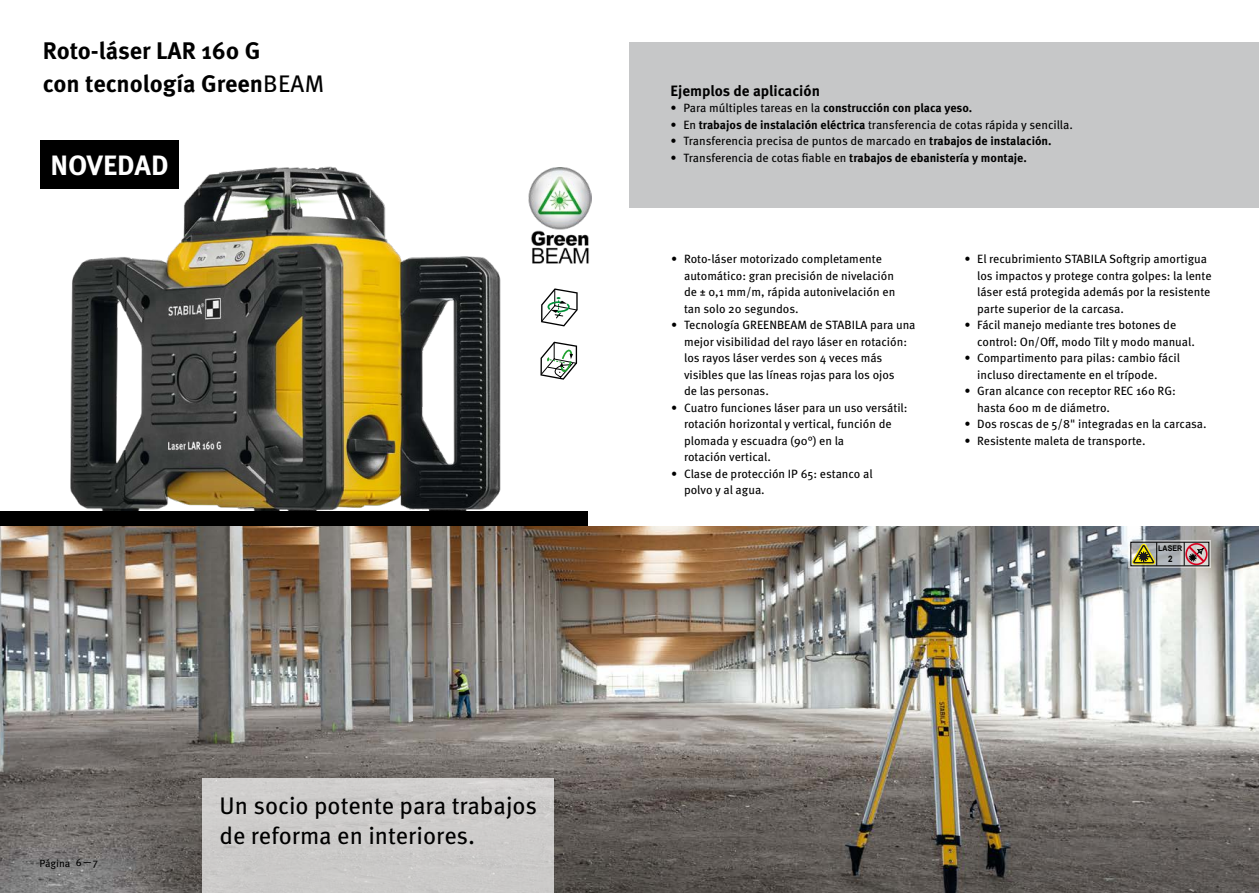
<style>
.page{position:relative;width:1259px;height:893px;background:#fff}
.page>*{position:absolute;margin:0;border:0;box-sizing:border-box;transform-origin:0 0}
.t1{font:700 28.05px "Meta Pro";color:#fff}
.t2{font:24px/30px "Meta Pro";color:#000}
.t3{font:700 24px/33px "Meta Pro";color:#000}
.t4{font:700 15px "Meta Pro";color:#000}
.t5{font:12px/16.5px "Meta Pro";color:#000}
.t6{font:700 12px "Meta Pro";letter-spacing:-.005em;color:#000}
.t7{font:10.5px "Meta Pro";color:#000}
.t8{font:700 9px "Arial";color:#000;scale:.9 1}
.t9{font:700 7.8px "Arial";letter-spacing:.01em;color:#000;scale:.9 1}
.s1{font-weight:400}
.s2{font-weight:700}
</style>
<div class="page">
<img style="left:70px;top:166px;width:431px;height:345px">
<div style="left:0;top:511px;width:588px;height:29px;background:#000"></div>
<img style="left:0;top:527px;width:1259px;height:366px">
<img style="left:528px;top:167px;width:63px;height:96px">
<div style="left:629px;top:43px;width:630px;height:165px;background:#c6c7c8"></div>
<svg style="left:541px;top:288px;width:36px;height:38px"></svg>
<svg style="left:540px;top:342px;width:37px;height:38px"></svg>
<svg style="left:1128px;top:540px;width:82px;height:28px"></svg>
<svg style="left:1128px;top:540px;width:81px;height:27px;background:#9e9083"></svg>
<div style="left:202px;top:778px;width:352px;height:115px;background:#cccbca"></div>
<div style="left:40px;top:141px;width:139px;height:48px;background:#000"></div>
<h2 class="t3" style="left:43px;top:33px;width:283px">Roto-láser LAR 160 G<br>con tecnología Green<span class="s1">BEAM</span></h2>
<h1 class="t1" style="left:50px;top:144px;width:120px">NOVEDAD</h1>
<p class="t7" style="left:76px;top:854px;width:24px">6—7</p>
<p class="t7" style="left:39px;top:855px;width:32px">Página</p>
<h2 class="t2" style="left:219px;top:789px;width:319px">Un socio potente para trabajos de reforma en interiores.</h2>
<p class="t4" style="left:670px;top:79px;width:151px">Ejemplos de aplicación</p>
<p class="t6" style="left:670px;top:99px;width:303px"><span class="s1">• Para múltiples tareas en la</span> construcción con placa yeso.</p>
<p class="t5" style="left:670px;top:116px;width:404px">• En <span class="s2">trabajos de instalación eléctrica</span> transferencia de cotas rápida y sencilla.</p>
<p class="t5" style="left:670px;top:132px;width:382px">• Transferencia precisa de puntos de marcado en <span class="s2">trabajos de instalación.</span></p>
<p class="t6" style="left:670px;top:148px;width:358px"><span class="s1">• Transferencia de cotas fiable en</span> trabajos de ebanistería y montaje.</p>
<p class="t5" style="left:684px;top:250px;width:213px;text-indent:-13px">• Roto-láser motorizado completamente automático: gran precisión de nivelación de ± 0,1 mm/m, rápida autonivelación en tan solo 20 segundos.</p>
<p class="t5" style="left:684px;top:316px;width:233px;text-indent:-13px">• Tecnología GREENBEAM de STABILA para una mejor visibilidad del rayo láser en rotación: los rayos láser verdes son 4 veces más visibles que las líneas rojas para los ojos<br>de las personas.</p>
<p class="t5" style="left:684px;top:399px;width:225px;text-indent:-13px">• Cuatro funciones láser para un uso versátil: rotación horizontal y vertical, función de plomada y escuadra (90°) en la<br>rotación vertical.</p>
<p class="t5" style="left:684px;top:465px;width:190px;text-indent:-13px">• Clase de protección IP 65: estanco al polvo y al agua.</p>
<p class="t5" style="left:977px;top:250px;width:236px;text-indent:-13px">• El recubrimiento STABILA Softgrip amortigua los impactos y protege contra golpes: la lente láser está protegida además por la resistente parte superior de la carcasa.</p>
<p class="t5" style="left:977px;top:316px;width:219px;text-indent:-13px">• Fácil manejo mediante tres botones de control: On/Off, modo Tilt y modo manual.</p>
<p class="t5" style="left:977px;top:349px;width:204px;text-indent:-13px">• Compartimento para pilas: cambio fácil incluso directamente en el trípode.</p>
<p class="t5" style="left:977px;top:382px;width:200px;text-indent:-13px">• Gran alcance con receptor REC 160 RG: hasta 600 m de diámetro.</p>
<p class="t5" style="left:964px;top:415px;width:244px">• Dos roscas de 5/8" integradas en la carcasa.</p>
<p class="t5" style="left:964px;top:432px;width:183px">• Resistente maleta de transporte.</p>
<p class="t9" style="left:1158px;top:543px;width:28px">LASER</p>
<p class="t8" style="left:1168px;top:553px;width:6px">2</p>
</div>
